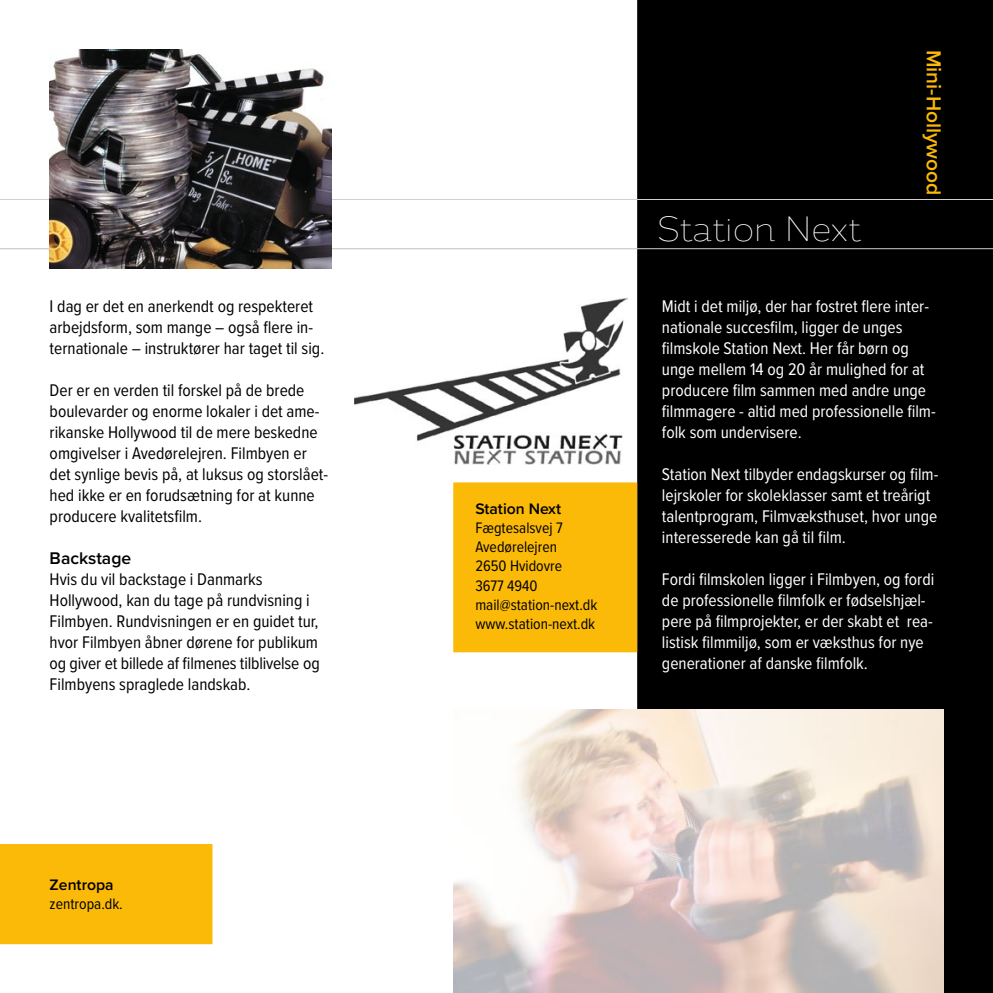
<style>
.page{position:relative;width:993px;height:993px;background:#fff}
.page>*{position:absolute;margin:0;border:0;box-sizing:border-box;transform-origin:0 0}
.t1{font:200 35px "Magallanes";color:#fff}
.t2{font:600 21px "Proxima Nova";color:#fbba07}
.Brødtekst{font:17.5px/21px "Proxima Nova Cond";color:#fff}
.Brødtekst-2{font:17.5px/21px "Proxima Nova Cond";color:#000}
.t3{font:600 17.5px "Proxima Nova";color:#000}
.Brødtekst-3{font:15.75px/19.2px "Proxima Nova Cond";color:#000}
.Brød_boks{font:600 15.75px "Proxima Nova";color:#000}
.Brødtekst-4{font:600 15.75px "Proxima Nova";color:#000}
</style>
<div class="page">
<div style="left:637px;top:0;width:355px;height:992px;background:#000"></div>
<div style="left:453px;top:482px;width:184px;height:170px;background:#fbba07;border:2px solid #fbba07"></div>
<img style="left:453px;top:709px;width:490px;height:283px">
<div style="left:1px;top:844px;width:210px;height:99px;background:#fbba07"></div>
<div style="left:0;top:843px;width:212px;height:100px;border:2px solid #fbba07"></div>
<img style="left:354px;top:298px;width:273px;height:166px">
<hr style="left:0;top:199px;width:992px;height:1px;background:#d0d0d0">
<hr style="left:0;top:248px;width:992px;height:1px;background:#d0d0d0">
<img style="left:50px;top:50px;width:281px;height:218px">
<p class="Brødtekst-2" style="left:50px;top:294px;width:276px">I dag er det en anerkendt og respekteret arbejdsform, som mange – også flere in&shy;ternationale – instruktører har taget til sig.</p>
<p class="Brødtekst-2" style="left:50px;top:378px;width:279px">Der er en verden til forskel på de brede boulevarder og enorme lokaler i det ame&shy;rikanske Hollywood til de mere beskedne omgivelser i Avedørelejren. Filmbyen er det synlige bevis på, at luksus og storslået&shy;hed ikke er en forudsætning for at kunne producere kvalitetsfilm.</p>
<h4 class="t3" style="left:50px;top:545px;width:83px">Backstage</h4>
<p class="Brødtekst-2" style="left:50px;top:567px;width:272px">Hvis du vil backstage i Danmarks Hollywood, kan du tage på rundvisning i Filmbyen. Rundvisningen er en guidet tur, hvor Filmbyen åbner dørene for publikum og giver et billede af filmenes tilblivelse og Filmbyens spraglede landskab.</p>
<p class="Brødtekst-4" style="left:50px;top:872px;width:66px">Zentropa</p>
<p class="Brødtekst-3" style="left:50px;top:893px;width:75px">zentropa.dk.</p>
<p class="Brød_boks" style="left:475px;top:496px;width:87px">Station Next</p>
<p class="Brødtekst-3" style="left:475px;top:517px;width:89px">Fægtesalsvej 7</p>
<p class="Brødtekst-3" style="left:475px;top:536px;width:88px">Avedørelejren<br>2650 Hvidovre</p>
<p class="Brødtekst-3" style="left:475px;top:575px;width:64px">3677 4940</p>
<p class="Brødtekst-3" style="left:475px;top:594px;width:123px">mail@station-next.dk</p>
<p class="Brødtekst-3" style="left:475px;top:613px;width:121px">www.station-next.dk</p>
<h3 class="t1" style="left:656px;top:207px;width:206px">Station Next</h3>
<h2 class="t2" style="left:949px;top:50px;width:147px;rotate:90deg">Mini-Hollywood</h2>
<p class="Brødtekst" style="left:661px;top:294px;width:275px">Midt i det miljø, der har fostret flere inter&shy;nationale succesfilm, ligger de unges filmskole Station Next. Her får børn og unge mellem 14 og 20 år mulighed for at producere film sammen med andre unge filmmagere - altid med professionelle film&shy;folk som undervisere.</p>
<p class="Brødtekst" style="left:661px;top:462px;width:278px">Station Next tilbyder endagskurser og film&shy;lejrskoler for skoleklasser samt et treårigt talentprogram, Filmvæksthuset, hvor unge interesserede kan gå til film.</p>
<p class="Brødtekst" style="left:661px;top:567px;width:274px">Fordi filmskolen ligger i Filmbyen, og fordi de professionelle filmfolk er fødselshjæl&shy;pere på filmprojekter, er der skabt et rea&shy;listisk filmmiljø, som er væksthus for nye generationer af danske filmfolk.</p>
</div>
